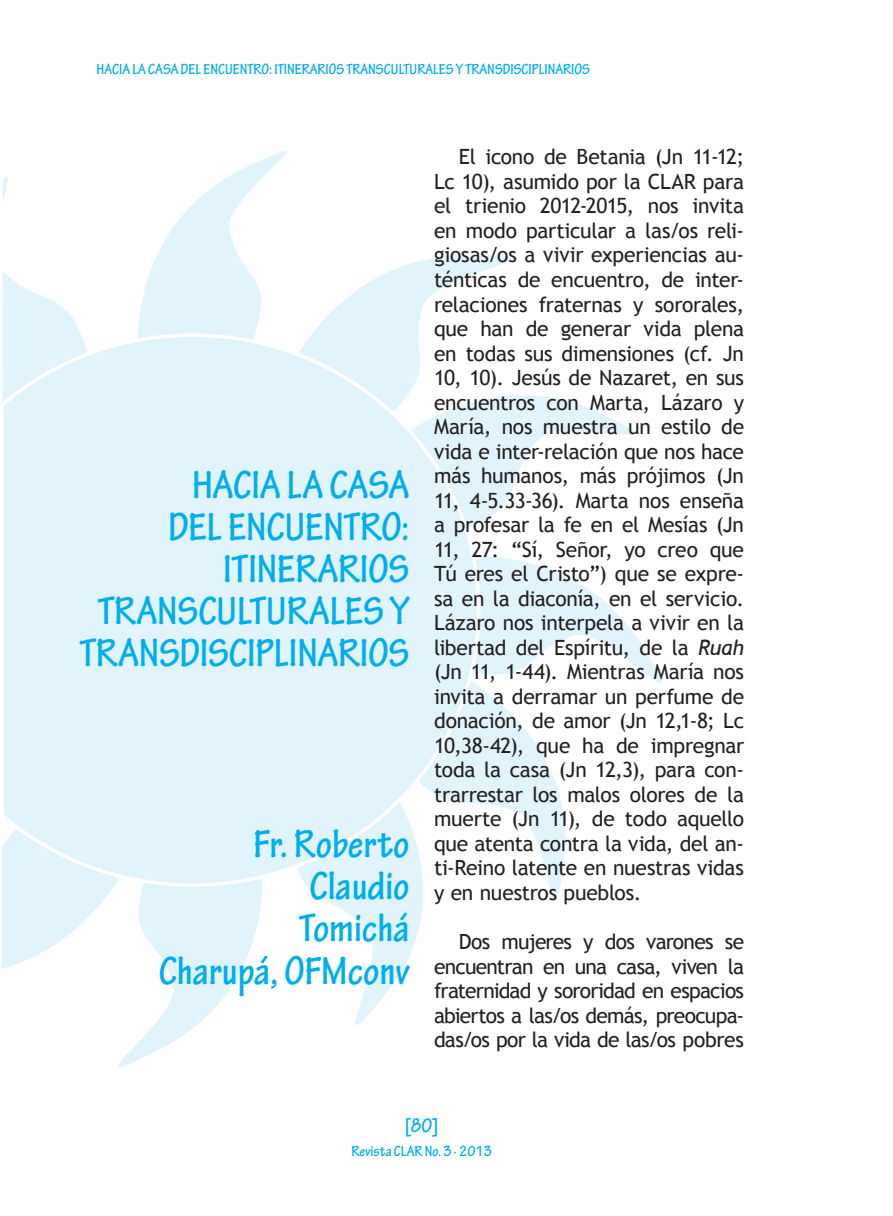
<style>
.page{position:relative;width:893px;height:1216px;background:#fff}
.page>*{position:absolute;margin:0;border:0;box-sizing:border-box;transform-origin:0 0}
.t1{font:700 condensed 42px/42px "Tekton Pro";letter-spacing:-.005em;color:#00aeef;text-align:right}
.t2{font:21px/24.5px "Trebuchet MS";letter-spacing:-.02em;color:#231f20;text-align:justify}
.t3{font:700 condensed 21px "Tekton Pro";color:#00aeef}
.t4{font:700 condensed 15.75px "Tekton Pro";color:#00aeef}
.s1{font-style:italic}
</style>
<div class="page">
<svg style="left:138px;top:151px;width:149px;height:180px"></svg>
<svg style="left:315px;top:255px;width:196px;height:76px"></svg>
<svg style="left:2px;top:177px;width:77px;height:154px"></svg>
<svg style="left:2px;top:888px;width:50px;height:80px;background:#e4f5fc"></svg>
<svg style="left:52px;top:888px;width:210px;height:179px"></svg>
<svg style="left:308px;top:888px;width:94px;height:137px"></svg>
<svg style="left:379px;top:745px;width:187px;height:225px"></svg>
<svg style="left:482px;top:556px;width:180px;height:189px"></svg>
<svg style="left:482px;top:395px;width:153px;height:126px"></svg>
<svg style="left:2px;top:331px;width:480px;height:557px;background:#e3f4fc"></svg>
<p class="t4" style="left:97px;top:60px;width:495px">HACIA LA CASA DEL ENCUENTRO: ITINERARIOS TRANSCULTURALES Y TRANSDISCIPLINARIOS</p>
<h1 class="t1" style="left:80px;top:464px;width:331px">HACIA LA CASA<br>DEL ENCUENTRO:<br>ITINERARIOS<br>TRANSCULTURALES Y<br>TRANSDISCIPLINARIOS</h1>
<h1 class="t1" style="left:159px;top:824px;width:252px">Fr. Roberto<br>Claudio<br>Tomichá<br>Charupá, OFMconv</h1>
<p class="t2" style="left:434px;top:145px;width:312px;text-indent:25px">El icono de Betania (Jn 11-12; Lc 10), asumido por la CLAR para el trienio 2012-2015, nos invita en modo particular a las/os reli&shy;giosas/os a vivir experiencias au&shy;ténticas de encuentro, de inter&shy;relaciones fraternas y sororales, que han de generar vida plena en todas sus dimensiones (cf. Jn 10, 10). Jesús de Nazaret, en sus encuentros con Marta, Lázaro y María, nos muestra un estilo de vida e inter-relación que nos hace más humanos, más prójimos (Jn 11, 4-5.33-36). Marta nos enseña a profesar la fe en el Mesías (Jn 11, 27: “Sí, Señor, yo creo que Tú eres el Cristo”) que se expre&shy;sa en la diaconía, en el servicio.<br>Lázaro nos interpela a vivir en la libertad del Espíritu, de la <span class="s1">Ruah </span>(Jn 11, 1-44). Mientras María nos invita a derramar un perfume de donación, de amor (Jn 12,1-8; Lc 10,38-42), que ha de impregnar toda la casa (Jn 12,3), para con&shy;trarrestar los malos olores de la muerte (Jn 11), de todo aquello que atenta contra la vida, del an&shy;ti-Reino latente en nuestras vidas y en nuestros pueblos.</p>
<p class="t2" style="left:434px;top:929px;width:312px;text-indent:25px">Dos mujeres y dos varones se encuentran en una casa, viven la fraternidad y sororidad en espacios abiertos a las/os demás, preocupa&shy;das/os por la vida de las/os pobres</p>
<p class="t3" style="left:405px;top:1112px;width:35px">[80]</p>
<p class="t4" style="left:351px;top:1141px;width:142px">Revista CLAR No. 3 · 2013</p>
</div>
